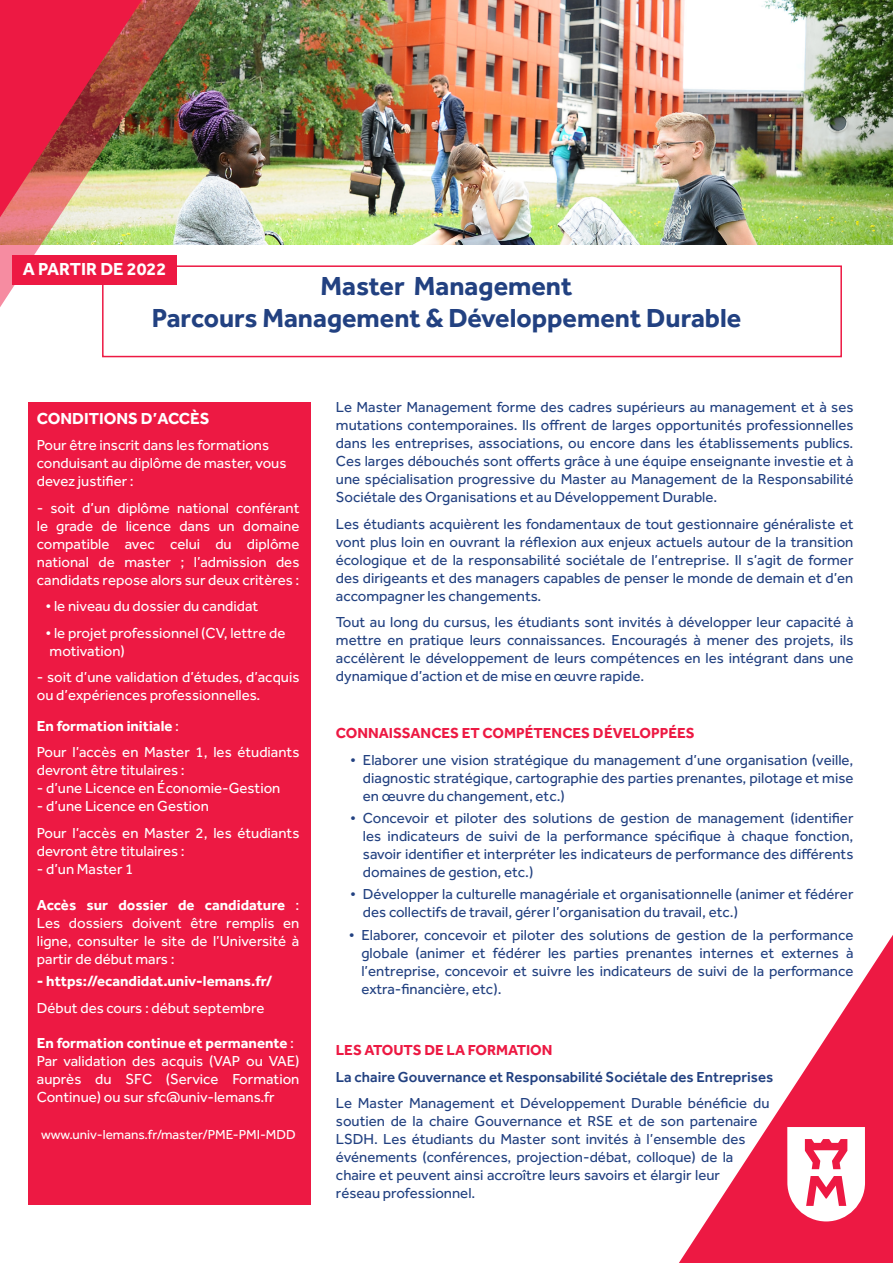
<style>
.page{position:relative;width:893px;height:1263px;background:#fff}
.page>*{position:absolute;margin:0;border:0;box-sizing:border-box;transform-origin:0 0}
.t1{font:700 27px/32.4px "Effra";color:#224181;text-align:center}
.t2{font:700 18px "Effra";color:#fff}
.t3{font:700 16.5px "Effra";color:#fff}
.t4{font:15px/18px "Effra";color:#224181;text-align:justify}
.t5{font:15px/18px "Effra";color:#fff}
.t6{font:700 15px "Effra";color:#fff}
.t7{font:700 15px "Effra";color:#ed1943}
.t8{font:500 15px "Effra";color:#224181}
.t9{font:13.5px "Effra";color:#fff}
.s1{font-weight:400}
</style>
<div class="page">
<img style="left:247px;top:0;width:646px;height:244px">
<svg style="left:679px;top:935px;width:214px;height:328px"></svg>
<img style="left:0;top:0;width:247px;height:358px">
<svg style="left:0;top:0;width:142px;height:217px;background:#cd474f"></svg>
<svg style="left:787px;top:1127px;width:78px;height:94px"></svg>
<div style="left:102px;top:265px;width:740px;height:92px;border:2px solid #ed1943"></div>
<div style="left:28px;top:402px;width:282px;height:802px;background:#ed1943"></div>
<div style="left:12px;top:255px;width:165px;height:30px;background:#ed1943"></div>
<p class="t2" style="left:23px;top:258px;width:145px">A PARTIR DE 2022</p>
<p class="t1" style="left:152px;top:269px;width:591px">Master Management<br>Parcours Management &amp; Développement Durable</p>
<p class="t3" style="left:37px;top:408px;width:174px">CONDITIONS D’ACCÈS</p>
<p class="t5" style="left:37px;top:436px;width:251px">Pour être inscrit dans les formations conduisant au diplôme de master, vous devez justifier :</p>
<p class="t5" style="left:37px;top:498px;width:264px;text-align:justify">- soit d’un diplôme national conférant le grade de licence dans un domaine compatible avec celui du diplôme national de master ; l’admission des candidats repose alors sur deux critères :</p>
<p class="t5" style="left:45px;top:597px;width:214px">• le niveau du dossier du candidat</p>
<p class="t5" style="left:45px;top:623px;width:242px">• le projet professionnel (CV, lettre de motivation)</p>
<p class="t5" style="left:37px;top:668px;width:264px">- soit d’une validation d’études, d’acquis ou d’expériences professionnelles.</p>
<p class="t6" style="left:37px;top:717px;width:144px">En formation initiale <span class="s1">:</span></p>
<p class="t5" style="left:37px;top:743px;width:264px">Pour l’accès en Master 1, les étudiants devront être titulaires :</p>
<p class="t5" style="left:37px;top:779px;width:245px">- d’une Licence en Économie-Gestion</p>
<p class="t5" style="left:37px;top:797px;width:174px">- d’une Licence en Gestion</p>
<p class="t5" style="left:37px;top:824px;width:264px">Pour l’accès en Master 2, les étudiants devront être titulaires :</p>
<p class="t5" style="left:37px;top:860px;width:98px">- d’un Master 1</p>
<p class="t6" style="left:37px;top:896px;width:264px">Accès sur dossier de candidature <span class="s1">:</span></p>
<p class="t5" style="left:37px;top:914px;width:264px;text-align:justify">Les dossiers doivent être remplis en ligne, consulter le site de l’Université à partir de début mars :</p>
<p class="t6" style="left:37px;top:972px;width:237px">- https://ecandidat.univ-lemans.fr/</p>
<p class="t5" style="left:37px;top:998px;width:229px">Début des cours : début septembre</p>
<p class="t6" style="left:37px;top:1033px;width:259px">En formation continue et permanente <span class="s1">:</span></p>
<p class="t5" style="left:37px;top:1051px;width:264px;text-align:justify">Par validation des acquis (VAP ou VAE) auprès du SFC (Service Formation Continue) ou sur sfc@univ-lemans.fr</p>
<p class="t9" style="left:41px;top:1127px;width:256px">www.univ-lemans.fr/master/PME-PMI-MDD</p>
<p class="t4" style="left:336px;top:398px;width:519px">Le Master Management forme des cadres supérieurs au management et à ses mutations contemporaines. Ils offrent de larges opportunités professionnelles dans les entreprises, associations, ou encore dans les établissements publics.<br>Ces larges débouchés sont offerts grâce à une équipe enseignante investie et à une spécialisation progressive du Master au Management de la Responsabilité Sociétale des Organisations et au Développement Durable.</p>
<p class="t4" style="left:336px;top:514px;width:519px">Les étudiants acquièrent les fondamentaux de tout gestionnaire généraliste et vont plus loin en ouvrant la réflexion aux enjeux actuels autour de la transition écologique et de la responsabilité sociétale de l’entreprise. Il s’agit de former des dirigeants et des managers capables de penser le monde de demain et d’en accompagner les changements.</p>
<p class="t4" style="left:336px;top:613px;width:519px">Tout au long du cursus, les étudiants sont invités à développer leur capacité à mettre en pratique leurs connaissances. Encouragés à mener des projets, ils accélèrent le développement de leurs compétences en les intégrant dans une dynamique d’action et de mise en œuvre rapide.</p>
<p class="t7" style="left:336px;top:724px;width:360px">CONNAISSANCES ET COMPÉTENCES DÉVELOPPÉES</p>
<p class="t4" style="left:363px;top:751px;width:492px;text-indent:-13px">• Elaborer une vision stratégique du management d’une organisation (veille, diagnostic stratégique, cartographie des parties prenantes, pilotage et mise en œuvre du changement, etc.)</p>
<p class="t4" style="left:363px;top:809px;width:492px;text-indent:-13px">• Concevoir et piloter des solutions de gestion de management (identifier les indicateurs de suivi de la performance spécifique à chaque fonction, savoir identifier et interpréter les indicateurs de performance des différents domaines de gestion, etc.)</p>
<p class="t4" style="left:363px;top:885px;width:492px;text-indent:-13px">• Développer la culturelle managériale et organisationnelle (animer et fédérer des collectifs de travail, gérer l’organisation du travail, etc.)</p>
<p class="t4" style="left:361px;top:925px;width:493px;text-indent:-13px">• Elaborer, concevoir et piloter des solutions de gestion de la performance globale (animer et fédérer les parties prenantes internes et externes à l’entreprise, concevoir et suivre les indicateurs de suivi de la performance extra-financière, etc).</p>
<p class="t7" style="left:336px;top:1041px;width:218px">LES ATOUTS DE LA FORMATION</p>
<p class="t8" style="left:336px;top:1068px;width:439px">La chaire Gouvernance et Responsabilité Sociétale des Entreprises</p>
<p class="t4" style="left:336px;top:1094px;width:435px;text-align:left">Le Master Management et Développement Durable bénéficie du soutien de la chaire Gouvernance et RSE et de son partenaire LSDH. Les étudiants du Master sont invités à l’ensemble des événements (conférences, projection-débat, colloque) de la chaire et peuvent ainsi accroître leurs savoirs et élargir leur<br>réseau professionnel.</p>
</div>
